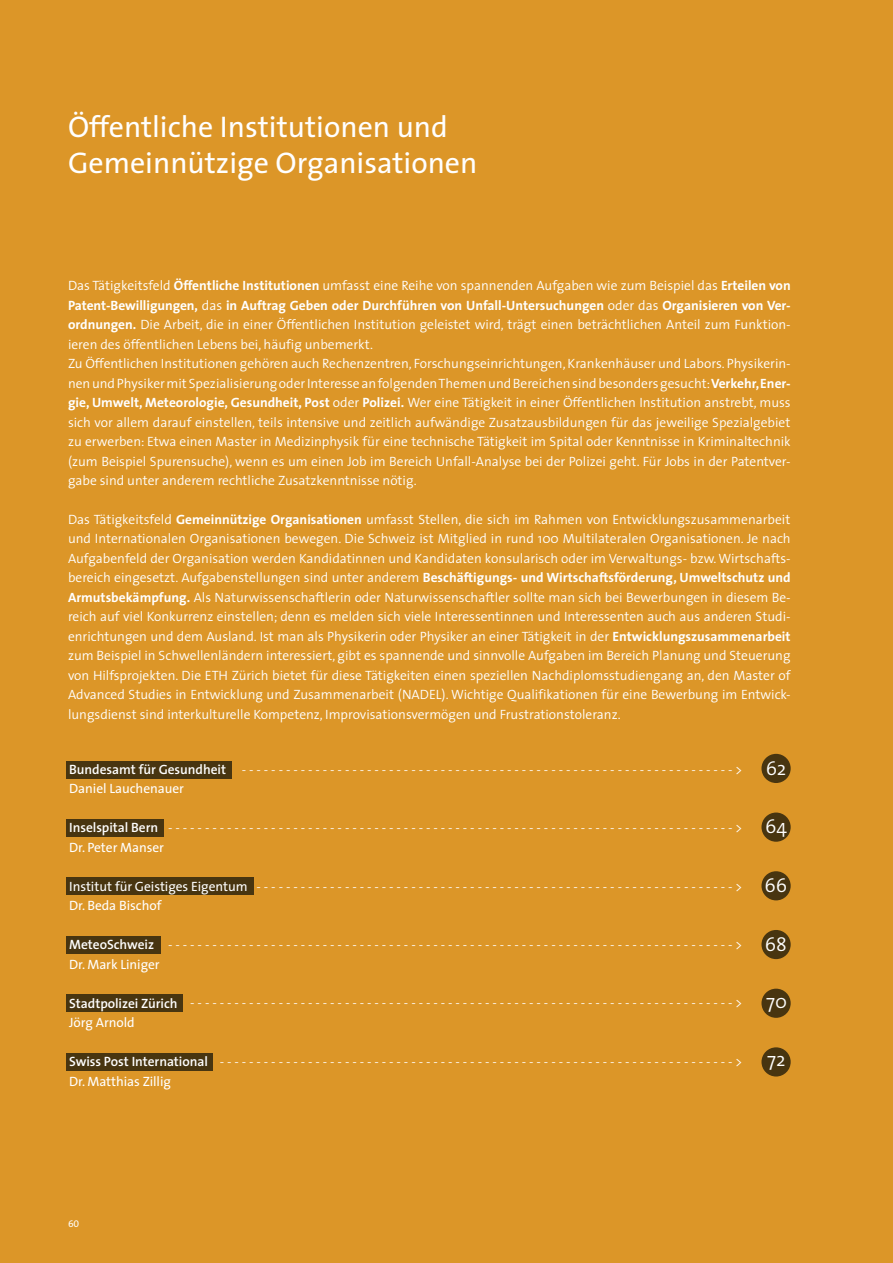
<style>
.page{position:relative;width:893px;height:1263px;background:#dc9628}
.page>*{position:absolute;margin:0;border:0;box-sizing:border-box;transform-origin:0 0}
.t1{font:30px/36px "The Sans";color:#fff}
.t2{font:300 19.5px "The Sans";letter-spacing:-.005em;color:#fff}
.t3{font:300 13.5px/19.5px "The Sans";color:#fff}
.t4{font:13.5px/19.5px "The Sans";letter-spacing:-.005em;color:#fff}
.t5{font:600 13.5px "The Sans";letter-spacing:-.005em;color:#fff}
.t6{font:9.75px "The Sans Caps";color:#fff}
.s1{font-weight:700}
</style>
<div class="page">
<div style="left:66px;top:761px;width:166px;height:18px;background:#483510"></div>
<div style="left:66px;top:819px;width:97px;height:18px;background:#483510"></div>
<div style="left:66px;top:877px;width:187px;height:18px;background:#483510"></div>
<div style="left:66px;top:936px;width:94px;height:18px;background:#483510"></div>
<div style="left:66px;top:994px;width:117px;height:18px;background:#483510"></div>
<div style="left:66px;top:1053px;width:147px;height:18px;background:#483510"></div>
<div style="left:761px;top:754px;width:30px;height:29px;background:#483510;border-radius:50%"></div>
<div style="left:761px;top:989px;width:30px;height:29px;background:#483510;border-radius:50%"></div>
<div style="left:761px;top:813px;width:30px;height:29px;background:#483510;border-radius:50%"></div>
<div style="left:761px;top:1047px;width:30px;height:30px;background:#483510;border-radius:50%"></div>
<div style="left:761px;top:871px;width:30px;height:29px;background:#483510;border-radius:50%"></div>
<div style="left:761px;top:930px;width:30px;height:29px;background:#483510;border-radius:50%"></div>
<h1 class="t1" style="left:68px;top:112px;width:411px">Öffentliche Institutionen und<br>Gemeinnützige Organisationen</h1>
<p class="t3" style="left:68px;top:277px;width:724px">Das Tätigkeitsfeld <span class="s1">Öffentliche Institutionen</span> umfasst eine Reihe von spannenden Aufgaben wie zum Beispiel das <span class="s1">Erteilen von Patent-Bewilligungen,</span> das <span class="s1">in Auftrag Geben oder Durchführen von Unfall-Untersuchungen</span> oder das <span class="s1">Organisieren von Ver&shy;ordnungen.</span> Die Arbeit, die in einer Öffentlichen Institution geleistet wird, trägt einen beträchtlichen Anteil zum Funktion&shy;ieren des öffentlichen Lebens bei, häufig unbemerkt.<br>Zu Öffentlichen Institutionen gehören auch Rechenzentren, Forschungseinrichtungen, Krankenhäuser und Labors. Physikerin&shy;nen und Physiker mit Spezialisierung oder Interesse an folgenden Themen und Bereichen sind besonders gesucht: <span class="s1">Verkehr, Ener - gie, Umwelt, Meteorologie, Gesundheit, Post</span> oder <span class="s1">Polizei.</span> Wer eine Tätigkeit in einer Öffentlichen Institution anstrebt, muss sich vor allem darauf einstellen, teils intensive und zeitlich aufwändige Zusatzausbildungen für das jeweilige Spezialgebiet zu erwerben: Etwa einen Master in Medizinphysik für eine technische Tätigkeit im Spital oder Kenntnisse in Kriminaltechnik (zum Beispiel Spurensuche), wenn es um einen Job im Bereich Unfall-Analyse bei der Polizei geht. Für Jobs in der Patentver&shy;gabe sind unter anderem rechtliche Zusatzkenntnisse nötig.</p>
<p class="t3" style="left:68px;top:511px;width:724px;text-align:justify">Das Tätigkeitsfeld <span class="s1">Gemeinnützige Organisationen</span> umfasst Stellen, die sich im Rahmen von Entwicklungszusammenarbeit und Internationalen Organisationen bewegen. Die Schweiz ist Mitglied in rund 100 Multilateralen Organisationen. Je nach Aufgabenfeld der Organisation werden Kandidatinnen und Kandidaten konsularisch oder im Verwaltungs- bzw. Wirtschafts&shy;bereich eingesetzt. Aufgabenstellungen sind unter anderem <span class="s1">Beschäftigungs- und Wirtschaftsförderung, Umweltschutz und Armutsbekämpfung.</span> Als Naturwissenschaftlerin oder Naturwissenschaftler sollte man sich bei Bewerbungen in diesem Be&shy;reich auf viel Konkurrenz einstellen; denn es melden sich viele Interessentinnen und Interessenten auch aus anderen Studi&shy;enrichtungen und dem Ausland. Ist man als Physikerin oder Physiker an einer Tätigkeit in der <span class="s1">Entwicklungszusammenarbeit </span>zum Beispiel in Schwellenländern interessiert, gibt es spannende und sinnvolle Aufgaben im Bereich Planung und Steuerung von Hilfsprojekten. Die ETH Zürich bietet für diese Tätigkeiten einen speziellen Nachdiplomsstudiengang an, den Master of Advanced Studies in Entwicklung und Zusammenarbeit (NADEL). Wichtige Qualifikationen für eine Bewerbung im Entwick&shy;lungsdienst sind interkulturelle Kompetenz, Improvisationsvermögen und Frustrationstoleranz.</p>
<p class="t5" style="left:69px;top:764px;width:158px">Bundesamt für Gesundheit</p>
<p class="t4" style="left:69px;top:780px;width:116px">Daniel Lauchenauer</p>
<p class="t5" style="left:69px;top:822px;width:90px">Inselspital Bern</p>
<p class="t4" style="left:69px;top:839px;width:96px">Dr. Peter Manser</p>
<p class="t4" style="left:69px;top:878px;width:180px">Institut für Geistiges Eigentum<br>Dr. Beda Bischof</p>
<p class="t5" style="left:69px;top:939px;width:86px">MeteoSchweiz</p>
<p class="t4" style="left:69px;top:956px;width:92px">Dr. Mark Liniger</p>
<p class="t5" style="left:69px;top:998px;width:110px">Stadtpolizei Zürich</p>
<p class="t4" style="left:69px;top:1014px;width:67px">Jörg Arnold</p>
<p class="t5" style="left:69px;top:1056px;width:140px">Swiss Post International</p>
<p class="t4" style="left:69px;top:1073px;width:103px">Dr. Matthias Zillig</p>
<p class="t3" style="left:242px;top:761px;width:502px">- - - - - - - - - - - - - - - - - - - - - - - - - - - - - - - - - - - - - - - - - - - - - - - - - - - - - - - - - - - - - - - - - - - &gt;</p>
<p class="t3" style="left:168px;top:819px;width:576px">- - - - - - - - - - - - - - - - - - - - - - - - - - - - - - - - - - - - - - - - - - - - - - - - - - - - - - - - - - - - - - - - - - - - - - - - - - - - - &gt;</p>
<p class="t3" style="left:257px;top:878px;width:487px">- - - - - - - - - - - - - - - - - - - - - - - - - - - - - - - - - - - - - - - - - - - - - - - - - - - - - - - - - - - - - - - - - &gt;</p>
<p class="t3" style="left:168px;top:936px;width:576px">- - - - - - - - - - - - - - - - - - - - - - - - - - - - - - - - - - - - - - - - - - - - - - - - - - - - - - - - - - - - - - - - - - - - - - - - - - - - - &gt;</p>
<p class="t3" style="left:190px;top:995px;width:553px">- - - - - - - - - - - - - - - - - - - - - - - - - - - - - - - - - - - - - - - - - - - - - - - - - - - - - - - - - - - - - - - - - - - - - - - - - - &gt;</p>
<p class="t3" style="left:220px;top:1053px;width:524px">- - - - - - - - - - - - - - - - - - - - - - - - - - - - - - - - - - - - - - - - - - - - - - - - - - - - - - - - - - - - - - - - - - - - - - &gt;</p>
<h2 class="t2" style="left:766px;top:761px;width:22px">62</h2>
<h2 class="t2" style="left:765px;top:819px;width:23px">64</h2>
<h2 class="t2" style="left:764px;top:878px;width:24px">66</h2>
<h2 class="t2" style="left:765px;top:937px;width:23px">68</h2>
<h2 class="t2" style="left:766px;top:994px;width:22px">70</h2>
<h2 class="t2" style="left:767px;top:1052px;width:20px">72</h2>
<p class="t6" style="left:68px;top:1216px;width:13px">60</p>
</div>
